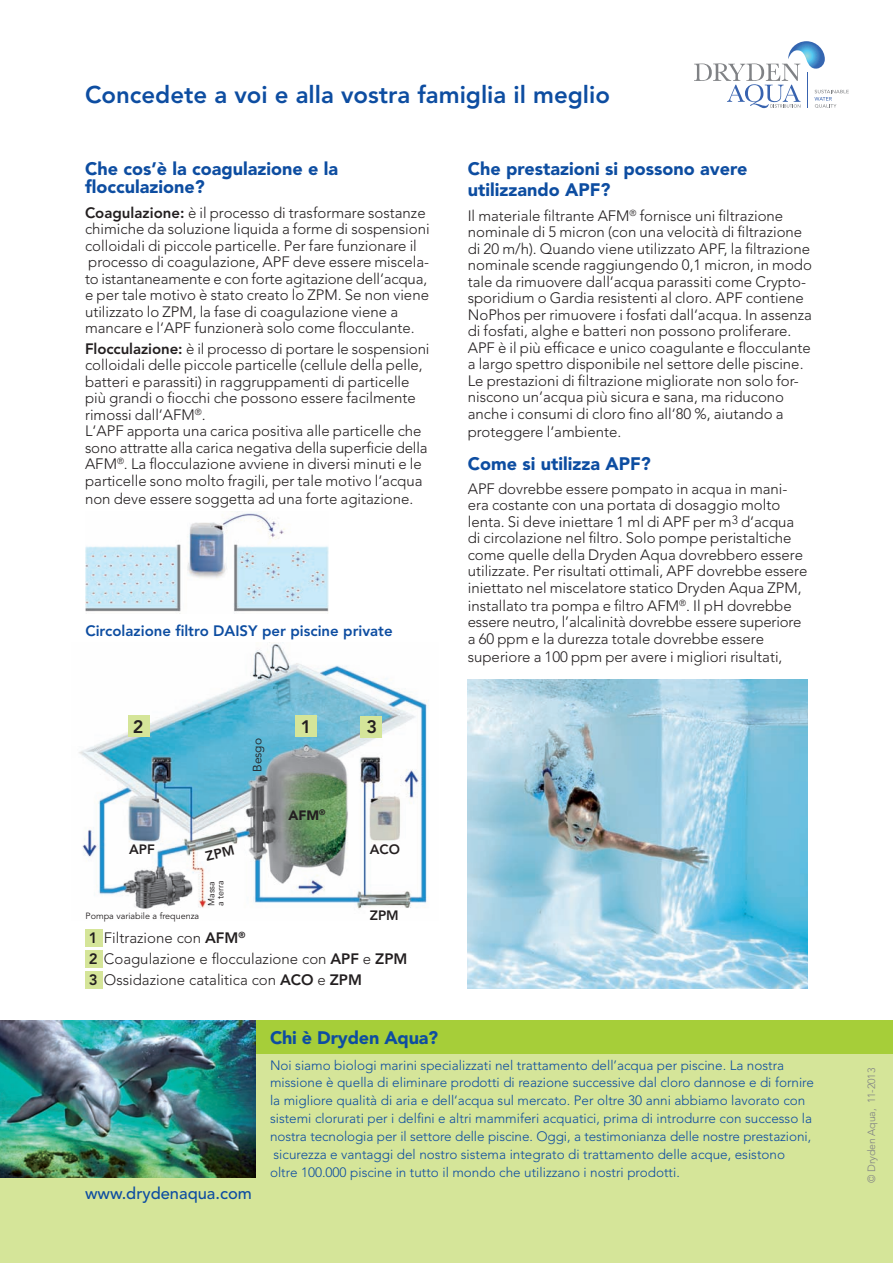
<style>
.page{position:relative;width:893px;height:1263px;background:#fff}
.page>*{position:absolute;margin:0;border:0;box-sizing:border-box;transform-origin:0 0}
.t1{font:800 24px "Avenir LT Std";color:#0d4da1}
.Absatzformat_1{font:900 18px/21px "Avenir";color:#0d4da1}
.t2{font:800 18px "Avenir LT Std";color:#231f20}
.t3{font:500 16.5px "Avenir";color:#0d4da1}
.Absatzformat_1-2{font:300 15px/16.5px "Avenir";color:#231f20}
.Absatzformat_1-3{font:300 15px/16.5px "Avenir LT Std";color:#231f20}
.t4{font:800 15px "Avenir LT Std";color:#0d4da1}
.Absatzformat_1-4{font:300 13.5px/18px "Avenir";color:#0d4da1}
.t5{font:800 13.5px "Avenir LT Std";color:#231f20}
.t6{font:900 13.5px "Avenir LT Std";color:#231f20}
.t7{font:12px "Avenir";color:#231f20}
.Absatzformat_1-5{font:300 10.5px "Avenir";letter-spacing:-.01em;color:#808285}
.t8{font:9px/9px "Avenir";color:#231f20}
.s1{font-weight:800}
.s2{font-family:"Avenir LT Std";font-weight:800}
</style>
<div class="page">
<img style="left:468px;top:680px;width:340px;height:309px">
<img style="left:85px;top:511px;width:243px;height:103px">
<svg style="left:694px;top:41px;width:155px;height:67px"></svg>
<div style="left:0;top:1020px;width:893px;height:243px;background:#d5e599"></div>
<div style="left:248px;top:1020px;width:645px;height:34px;background:#a6ce39"></div>
<img style="left:0;top:1020px;width:255px;height:158px">
<img style="left:79px;top:643px;width:350px;height:266px">
<div style="left:128px;top:716px;width:21px;height:21px;background:#d5e599"></div>
<div style="left:361px;top:716px;width:21px;height:21px;background:#d5e599"></div>
<div style="left:295px;top:716px;width:22px;height:21px;background:#d5e599"></div>
<div style="left:85px;top:930px;width:17px;height:17px;background:#d5e599"></div>
<div style="left:85px;top:950px;width:17px;height:17px;background:#d5e599"></div>
<div style="left:85px;top:972px;width:17px;height:17px;background:#d5e599"></div>
<svg style="left:205px;top:845px;width:29px;height:16px"></svg>
<p class="t1" style="left:85px;top:81px;width:526px">Concedete a voi e alla vostra famiglia il meglio</p>
<p class="Absatzformat_1" style="left:85px;top:160px;width:254px;line-height:18px">Che cos’è la coagulazione e la flocculazione?</p>
<p class="Absatzformat_1-3" style="left:85px;top:204px;width:346px"><span class="s1">Coagulazione:</span> è il processo di trasformare sostanze chimiche da soluzione liquida a forme di sospensioni colloidali di piccole particelle. Per fare funzionare il processo di coagulazione, APF deve essere miscela&shy;to istantaneamente e con forte agitazione dell‘acqua, e per tale motivo è stato creato lo ZPM. Se non viene utilizzato lo ZPM, la fase di coagulazione viene a mancare e l‘APF funzionerà solo come flocculante.</p>
<p class="Absatzformat_1-3" style="left:85px;top:341px;width:346px"><span class="s1">Flocculazione:</span> è il processo di portare le sospensioni colloidali delle piccole particelle (cellule della pelle, batteri e parassiti) in raggruppamenti di particelle più grandi o fiocchi che possono essere facilmente rimossi dall‘AFM<sup>®</sup>.<br>L‘APF apporta una carica positiva alle particelle che sono attratte alla carica negativa della superficie della AFM<sup>®</sup>. La flocculazione avviene in diversi minuti e le particelle sono molto fragili, per tale motivo l‘acqua</p>
<p class="Absatzformat_1-3" style="left:85px;top:491px;width:330px">non deve essere soggetta ad una forte agitazione.</p>
<p class="t4" style="left:85px;top:622px;width:309px">Circolazione filtro DAISY per piscine private</p>
<p class="t2" style="left:133px;top:716px;width:12px">2</p>
<p class="t2" style="left:301px;top:716px;width:12px">1</p>
<p class="t2" style="left:366px;top:716px;width:12px">3</p>
<p class="t7" style="left:251px;top:772px;width:35px;rotate:-90deg">Besgo</p>
<p class="t6" style="left:288px;top:807px;width:39px">AFM<sup>®</sup></p>
<p class="t5" style="left:129px;top:841px;width:27px">APF</p>
<p class="t5" style="left:370px;top:841px;width:32px">ACO</p>
<p class="t8" style="left:207px;top:906px;width:27px;rotate:-90deg">Massa a terra</p>
<p class="t5" style="left:370px;top:908px;width:30px">ZPM</p>
<p class="t8" style="left:86px;top:912px;width:115px">Pompa variabile a frequenza</p>
<p class="Absatzformat_1-2" style="left:89px;top:929px;width:158px"><span class="s2">1</span> Filtrazione con <span class="s2">AFM</span><sup>®</sup></p>
<p class="Absatzformat_1-2" style="left:89px;top:950px;width:320px"><span class="s2">2</span> Coagulazione e flocculazione con <span class="s2">APF</span> e <span class="s2">ZPM</span></p>
<p class="Absatzformat_1-2" style="left:89px;top:972px;width:275px"><span class="s2">3</span> Ossidazione catalitica con <span class="s2">ACO</span> e <span class="s2">ZPM</span></p>
<p class="Absatzformat_1" style="left:468px;top:158px;width:281px">Che prestazioni si possono avere utilizzando APF?</p>
<p class="Absatzformat_1-2" style="left:468px;top:207px;width:346px">Il materiale filtrante AFM<sup>®</sup> fornisce uni filtrazione nominale di 5 micron (con una velocità di filtrazione di 20 m/h). Quando viene utilizzato APF, la filtrazione nominale scende raggiungendo 0,1 micron, in modo tale da rimuovere dall‘acqua parassiti come Crypto&shy;sporidium o Gardia resistenti al cloro. APF contiene NoPhos per rimuovere i fosfati dall‘acqua. In assenza di fosfati, alghe e batteri non possono proliferare.</p>
<p class="Absatzformat_1-2" style="left:468px;top:339px;width:345px">APF è il più efficace e unico coagulante e flocculante a largo spettro disponibile nel settore delle piscine.<br>Le prestazioni di filtrazione migliorate non solo for&shy;niscono un‘acqua più sicura e sana, ma riducono anche i consumi di cloro fino all‘80 %, aiutando a</p>
<p class="Absatzformat_1-2" style="left:468px;top:423px;width:155px">proteggere l‘ambiente.</p>
<p class="Absatzformat_1" style="left:468px;top:453px;width:185px">Come si utilizza APF?</p>
<p class="Absatzformat_1-2" style="left:468px;top:480px;width:341px">APF dovrebbe essere pompato in acqua in mani&shy;era costante con una portata di dosaggio molto lenta. Si deve iniettare 1 ml di APF per m<sup>3</sup> d‘acqua di circolazione nel filtro. Solo pompe peristaltiche come quelle della Dryden Aqua dovrebbero essere utilizzate. Per risultati ottimali, APF dovrebbe essere iniettato nel miscelatore statico Dryden Aqua ZPM,</p>
<p class="Absatzformat_1-2" style="left:468px;top:597px;width:335px">installato tra pompa e filtro AFM<sup>®</sup>. Il pH dovrebbe essere neutro, l’alcalinità dovrebbe essere superiore a 60 ppm e la durezza totale dovrebbe essere</p>
<p class="Absatzformat_1-2" style="left:468px;top:648px;width:316px">superiore a 100 ppm per avere i migliori risultati,</p>
<p class="t3" style="left:85px;top:1184px;width:168px">www.drydenaqua.com</p>
<p class="Absatzformat_1" style="left:270px;top:1027px;width:170px">Chi è Dryden Aqua?</p>
<p class="Absatzformat_1-4" style="left:270px;top:1056px;width:546px">Noi siamo biologi marini specializzati nel trattamento dell’acqua per piscine. La nostra missione è quella di eliminare prodotti di reazione successive dal cloro dannose e di fornire la migliore qualità di aria e dell‘acqua sul mercato. Per oltre 30 anni abbiamo lavorato con sistemi clorurati per i delfini e altri mammiferi acquatici, prima di introdurre con successo la nostra tecnologia per il settore delle piscine. Oggi, a testimonianza delle nostre prestazioni, sicurezza e vantaggi del nostro sistema integrato di trattamento delle acque, esistono<br>oltre 100.000 piscine in tutto il mondo che utilizzano i nostri prodotti.</p>
<p class="Absatzformat_1-5" style="left:865px;top:1183px;width:117px;rotate:-90deg">© Dryden Aqua, 11-2013</p>
</div>
